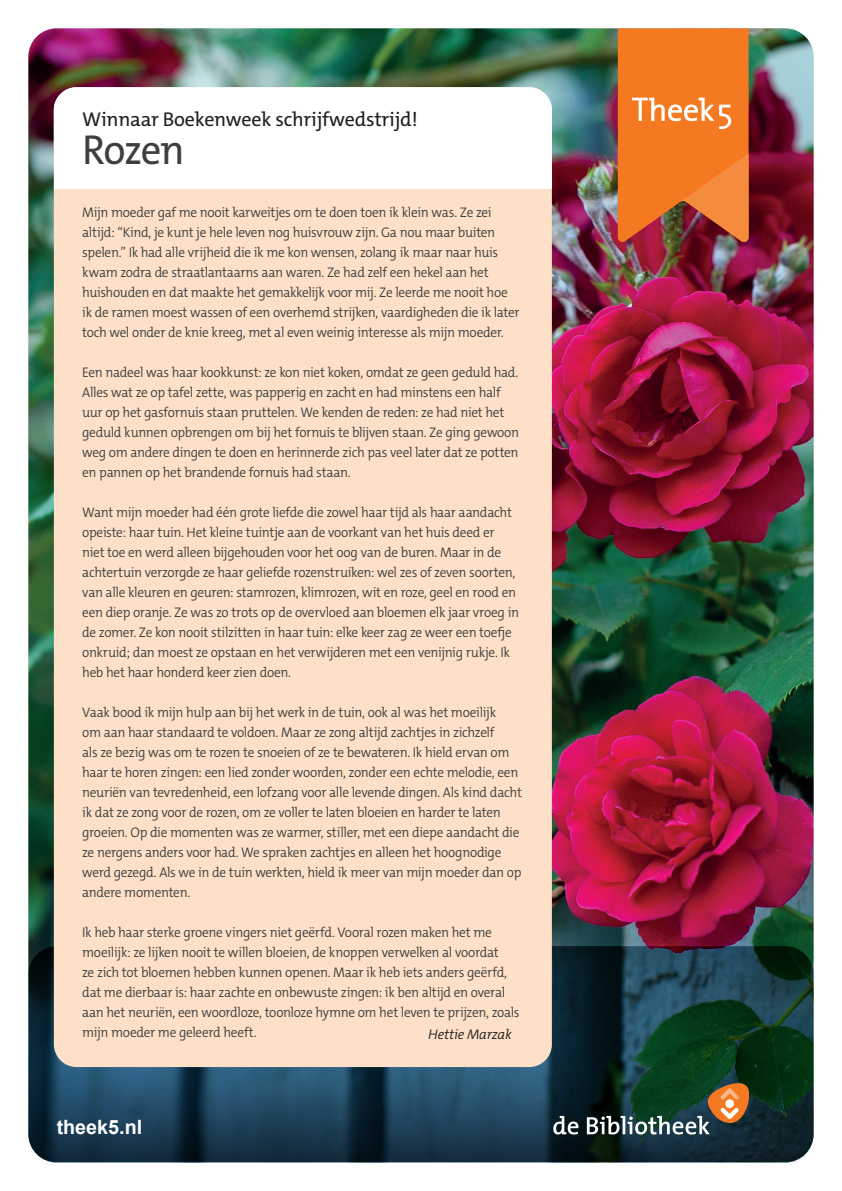
<style>
.page{position:relative;width:842px;height:1191px;background:#fff}
.page>*{position:absolute;margin:0;border:0;box-sizing:border-box;transform-origin:0 0}
.t1{font:42px "The Mix C5 s";letter-spacing:-.04em;color:#3e3e3f}
.t2{font:20px "The Mix C5 s";letter-spacing:-.01em;color:#231f20}
.t3{font:700 19.7px "Arial";color:#fff}
.t4{font:300 14px/20px "The Mix C5 s";letter-spacing:-.025em;color:#3e3e3f;scale:.95 1}
.t5{font:italic 300 14px "The Mix C5 s";letter-spacing:-.01em;color:#231f20}
</style>
<div class="page">
<img style="left:28px;top:28px;width:786px;height:918px">
<svg style="left:28px;top:946px;width:786px;height:216px;background:#173844"></svg>
<svg style="left:553px;top:1116px;width:25px;height:18px"></svg>
<svg style="left:587px;top:1078px;width:164px;height:56px;background:#425140"></svg>
<div style="left:54px;top:87px;width:498px;height:980px;background:#fde0c7;border-radius:23px"></div>
<div style="left:54px;top:87px;width:498px;height:60px;background:#fff"></div>
<div style="left:54px;top:101px;width:498px;height:88px;background:#fff"></div>
<svg style="left:618px;top:28px;width:131px;height:214px;background:#e8772c"></svg>
<h2 class="t2" style="left:82px;top:107px;width:337px">Winnaar Boekenweek schrijfwedstrijd!</h2>
<h1 class="t1" style="left:82px;top:122px;width:104px">Rozen</h1>
<p class="t4" style="left:82px;top:202px;width:462px">Mijn moeder gaf me nooit karweitjes om te doen toen ik klein was. Ze zei altijd: “Kind, je kunt je hele leven nog huisvrouw zijn. Ga nou maar buiten spelen.” Ik had alle vrijheid die ik me kon wensen, zolang ik maar naar huis kwam zodra de straatlantaarns aan waren. Ze had zelf een hekel aan het huishouden en dat maakte het gemakkelijk voor mij. Ze leerde me nooit hoe ik de ramen moest wassen of een overhemd strijken, vaardigheden die ik later toch wel onder de knie kreeg, met al even weinig interesse als mijn moeder.</p>
<p class="t4" style="left:82px;top:362px;width:461px">Een nadeel was haar kookkunst: ze kon niet koken, omdat ze geen geduld had.<br>Alles wat ze op tafel zette, was papperig en zacht en had minstens een half uur op het gasfornuis staan pruttelen. We kenden de reden: ze had niet het geduld kunnen opbrengen om bij het fornuis te blijven staan. Ze ging gewoon weg om andere dingen te doen en herinnerde zich pas veel later dat ze potten en pannen op het brandende fornuis had staan.</p>
<p class="t4" style="left:82px;top:502px;width:461px">Want mijn moeder had één grote liefde die zowel haar tijd als haar aandacht opeiste: haar tuin. Het kleine tuintje aan de voorkant van het huis deed er niet toe en werd alleen bijgehouden voor het oog van de buren. Maar in de achtertuin verzorgde ze haar geliefde rozenstruiken: wel zes of zeven soorten, van alle kleuren en geuren: stamrozen, klimrozen, wit en roze, geel en rood en een diep oranje. Ze was zo trots op de overvloed aan bloemen elk jaar vroeg in de zomer. Ze kon nooit stilzitten in haar tuin: elke keer zag ze weer een toefje onkruid; dan moest ze opstaan en het verwijderen met een venijnig rukje. Ik heb het haar honderd keer zien doen.</p>
<p class="t4" style="left:82px;top:702px;width:464px">Vaak bood ik mijn hulp aan bij het werk in de tuin, ook al was het moeilijk<br>om aan haar standaard te voldoen. Maar ze zong altijd zachtjes in zichzelf<br>als ze bezig was om te rozen te snoeien of ze te bewateren. Ik hield ervan om haar te horen zingen: een lied zonder woorden, zonder een echte melodie, een neuriën van tevredenheid, een lofzang voor alle levende dingen. Als kind dacht ik dat ze zong voor de rozen, om ze voller te laten bloeien en harder te laten groeien. Op die momenten was ze warmer, stiller, met een diepe aandacht die ze nergens anders voor had. We spraken zachtjes en alleen het hoognodige werd gezegd. Als we in de tuin werkten, hield ik meer van mijn moeder dan op andere momenten.</p>
<p class="t4" style="left:82px;top:922px;width:462px">Ik heb haar sterke groene vingers niet geërfd. Vooral rozen maken het me moeilijk: ze lijken nooit te willen bloeien, de knoppen verwelken al voordat<br>ze zich tot bloemen hebben kunnen openen. Maar ik heb iets anders geërfd, dat me dierbaar is: haar zachte en onbewuste zingen: ik ben altijd en overal aan het neuriën, een woordloze, toonloze hymne om het leven te prijzen, zoals mijn moeder me geleerd heeft.</p>
<p class="t5" style="left:428px;top:1025px;width:85px">Hettie Marzak</p>
<h3 class="t3" style="left:57px;top:1114px;width:87px">theek5.nl</h3>
</div>
